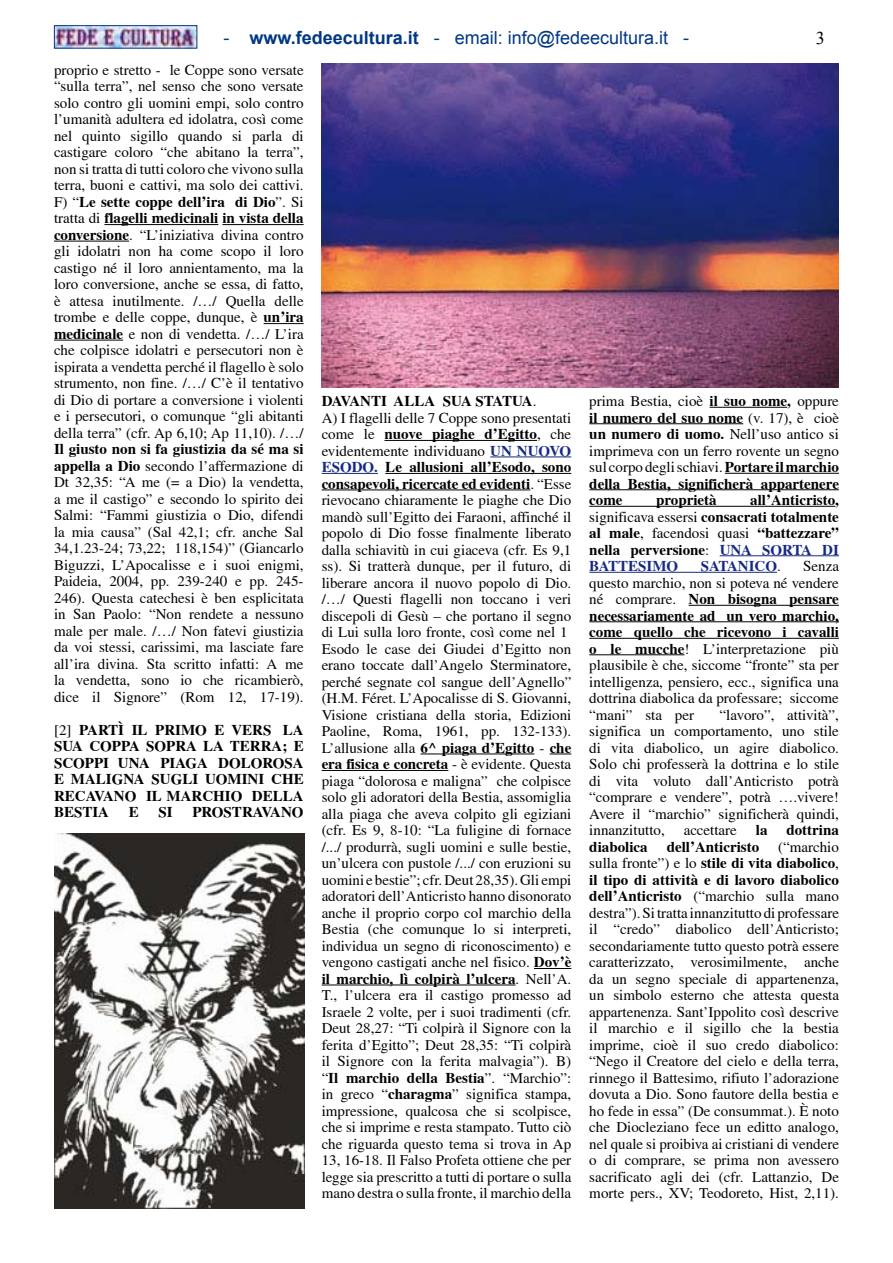
<style>
.page{position:relative;width:893px;height:1263px;background:#fff}
.page>*{position:absolute;margin:0;border:0;box-sizing:border-box;transform-origin:0 0}
.t1{font:18px "Arial";color:#003882}
.t2{font:15px/16.5px "Times";color:#000;text-align:justify}
.t3{font:700 15px/16.5px "Times";color:#000;text-align:justify}
.t4{font:700 15px "Times";color:#162983}
.s1{font-weight:700}
.s2{font-weight:400}
.s3{font-weight:700;color:#162983}
.s4{color:#162983}
.s5{font-weight:400;color:#000}
</style>
<div class="page">
<img style="left:56px;top:27px;width:139px;height:20px">
<div style="left:54px;top:25px;width:143px;height:24px;border:1px solid #003882"></div>
<hr style="left:104px;top:224px;width:114px;height:1px;background:#000">
<hr style="left:222px;top:224px;width:82px;height:1px;background:#000">
<hr style="left:54px;top:241px;width:75px;height:1px;background:#000">
<hr style="left:264px;top:323px;width:40px;height:1px;background:#000">
<hr style="left:54px;top:340px;width:69px;height:1px;background:#000">
<hr style="left:384px;top:440px;width:153px;height:1px;background:#000">
<hr style="left:490px;top:456px;width:81px;height:1px;background:#162983">
<hr style="left:322px;top:473px;width:56px;height:1px;background:#162983">
<hr style="left:385px;top:473px;width:186px;height:1px;background:#000">
<hr style="left:322px;top:489px;width:208px;height:1px;background:#000">
<hr style="left:420px;top:753px;width:114px;height:1px;background:#000">
<svg style="left:550px;top:753px;width:21px;height:1px"></svg>
<hr style="left:322px;top:770px;width:126px;height:1px;background:#000">
<hr style="left:534px;top:968px;width:37px;height:1px;background:#000">
<hr style="left:322px;top:984px;width:194px;height:1px;background:#000">
<hr style="left:710px;top:407px;width:77px;height:1px;background:#000">
<hr style="left:589px;top:423px;width:154px;height:1px;background:#000">
<hr style="left:725px;top:473px;width:114px;height:1px;background:#000">
<hr style="left:589px;top:489px;width:250px;height:1px;background:#000">
<hr style="left:589px;top:506px;width:246px;height:1px;background:#000">
<hr style="left:720px;top:555px;width:119px;height:1px;background:#162983">
<hr style="left:589px;top:572px;width:188px;height:1px;background:#162983">
<hr style="left:689px;top:605px;width:150px;height:1px;background:#000">
<hr style="left:589px;top:621px;width:250px;height:1px;background:#000">
<hr style="left:589px;top:638px;width:250px;height:1px;background:#000">
<hr style="left:589px;top:654px;width:95px;height:1px;background:#000">
<img style="left:54px;top:833px;width:250px;height:376px">
<img style="left:321px;top:64px;width:518px;height:323px">
<p class="t1" style="left:223px;top:26px;width:467px">- <span class="s1">www.fedeecultura.it</span> - email: info@fedeecultura.it -</p>
<p class="t2" style="left:54px;top:62px;width:251px">proprio e stretto - le Coppe sono versate “sulla terra”, nel senso che sono versate solo contro gli uomini empi, solo contro l’umanità adultera ed idolatra, così come nel quinto sigillo quando si parla di castigare coloro “che abitano la terra”, non si tratta di tutti coloro che vivono sulla terra, buoni e cattivi, ma solo dei cattivi.<br>F) “<span class="s1">Le sette coppe dell’ira di Dio</span>”. Si tratta di <span class="s1">flagelli medicinali in vista della conversione</span>. “L’iniziativa divina contro gli idolatri non ha come scopo il loro castigo né il loro annientamento, ma la loro conversione, anche se essa, di fatto, è attesa inutilmente. /…/ Quella delle trombe e delle coppe, dunque, è <span class="s1">un’ira medicinale</span> e non di vendetta. /…/ L’ira che colpisce idolatri e persecutori non è ispirata a vendetta perché il flagello è solo strumento, non fine. /…/ C’è il tentativo di Dio di portare a conversione i violenti e i persecutori, o comunque “gli abitanti della terra” (cfr. Ap 6,10; Ap 11,10). /…/</p>
<p class="t2" style="left:54px;top:441px;width:251px"><span class="s1">Il giusto non si fa giustizia da sé ma si appella a Dio</span> secondo l’affermazione di Dt 32,35: “A me (= a Dio) la vendetta, a me il castigo” e secondo lo spirito dei Salmi: “Fammi giustizia o Dio, difendi la mia causa” (Sal 42,1; cfr. anche Sal 34,1.23-24; 73,22; 118,154)” (Giancarlo Biguzzi, L’Apocalisse e i suoi enigmi, Paideia, 2004, pp. 239-240 e pp. 245- 246). Questa catechesi è ben esplicitata in San Paolo: “Non rendete a nessuno male per male. /…/ Non fatevi giustizia da voi stessi, carissimi, ma lasciate fare all’ira divina. Sta scritto infatti: A me la vendetta, sono io che ricambierò, dice il Signore” (Rom 12, 17-19).</p>
<p class="t3" style="left:54px;top:721px;width:251px"><span class="s2">[2]</span> PARTÌ IL PRIMO E VERSÒ LA SUA COPPA SOPRA LA TERRA; E SCOPPIÒ UNA PIAGA DOLOROSA E MALIGNA SUGLI UOMINI CHE RECAVANO IL MARCHIO DELLA BESTIA</p>
<p class="t2" style="left:322px;top:393px;width:251px;text-align:left"><span class="s1">DAVANTI ALLA SUA STATUA</span>.<br>A) I flagelli delle 7 Coppe sono presentati come le <span class="s1">nuove piaghe d’Egitto</span>, che evidentemente individuano <span class="s3">UN NUOVO ESODO.</span> <span class="s1">Le allusioni all’Esodo, sono consapevoli, ricercate ed evidenti</span>. “Esse rievocano chiaramente le piaghe che Dio mandò sull’Egitto dei Faraoni, affinché il popolo di Dio fosse finalmente liberato dalla schiavitù in cui giaceva (cfr. Es 9,1 ss). Si tratterà dunque, per il futuro, di liberare ancora il nuovo popolo di Dio. /…/ Questi flagelli non toccano i veri discepoli di Gesù – che portano il segno di Lui sulla loro fronte, così come nel 1° Esodo le case dei Giudei d’Egitto non erano toccate dall’Angelo Sterminatore, perché segnate col sangue dell’Agnello” (H.M. Féret. L’Apocalisse di S. Giovanni, Visione cristiana della storia, Edizioni Paoline, Roma, 1961, pp. 132-133).<br>L’allusione alla <span class="s1">6^ piaga d’Egitto</span> - <span class="s1">che era fisica e concreta</span> - è evidente. Questa piaga “dolorosa e maligna” che colpisce solo gli adoratori della Bestia, assomiglia alla piaga che aveva colpito gli egiziani (cfr. Es 9, 8-10: “La fuligine di fornace /.../ produrrà, sugli uomini e sulle bestie, un’ulcera con pustole /.../ con eruzioni su uomini e bestie”; cfr. Deut 28,35). Gli empi adoratori dell’Anticristo hanno disonorato anche il proprio corpo col marchio della Bestia (che comunque lo si interpreti, individua un segno di riconoscimento) e vengono castigati anche nel fisico. <span class="s1">Dov’è il marchio, lì colpirà l’ulcera</span>. Nell’A.<br>T., l’ulcera era il castigo promesso ad Israele 2 volte, per i suoi tradimenti (cfr.<br>Deut 28,27: “Ti colpirà il Signore con la ferita d’Egitto”; Deut 28,35: “Ti colpirà il Signore con la ferita malvagia”). B) “<span class="s1">Il marchio della Bestia</span>”. “Marchio”: in greco “<span class="s1">charagma</span>” significa stampa, impressione, qualcosa che si scolpisce, che si imprime e resta stampato. Tutto ciò che riguarda questo tema si trova in Ap 13, 16-18. Il Falso Profeta ottiene che per legge sia prescritto a tutti di portare o sulla mano destra o sulla fronte, il marchio della</p>
<p class="t2" style="left:589px;top:393px;width:251px">prima Bestia, cioè <span class="s1">il suo nome,</span> oppure <span class="s1">il numero del suo nome</span> (v. 17), è cioè <span class="s1">un numero di uomo.</span> Nell’uso antico si imprimeva con un ferro rovente un segno sul corpo degli schiavi. <span class="s1">Portare il marchio della Bestia, significherà appartenere come</span></p>
<p class="t3" style="left:656px;top:491px;width:62px">proprietà</p>
<p class="t3" style="left:589px;top:491px;width:251px;text-indent:161px">all’Anticristo, <span class="s2">significava essersi</span> consacrati totalmente al male<span class="s2">, facendosi quasi</span> “battezzare” nella perversione<span class="s2">:</span> <span class="s4">UNA SORTA DI BATTESIMO</span></p>
<p class="t4" style="left:701px;top:557px;width:82px">SATANICO<span class="s5">.</span></p>
<p class="t2" style="left:589px;top:558px;width:251px;text-indent:214px">Senza questo marchio, non si poteva né vendere né comprare. <span class="s1">Non bisogna pensare necessariamente ad un vero marchio, come quello che ricevono i cavalli o le mucche</span>! L’interpretazione più plausibile è che, siccome “fronte” sta per intelligenza, pensiero, ecc., significa una dottrina diabolica da professare; siccome “mani” sta per</p>
<p class="t2" style="left:589px;top:706px;width:251px;text-indent:130px">“lavoro”, attività”, significa un comportamento, uno stile di vita diabolico, un agire diabolico.<br>Solo chi professerà la dottrina e lo stile di vita voluto dall’Anticristo potrà “comprare e vendere”, potrà ….vivere!<br>Avere il “marchio” significherà quindi, innanzitutto,</p>
<p class="t3" style="left:129px;top:804px;width:12px">E</p>
<p class="t3" style="left:159px;top:804px;width:16px">SI</p>
<p class="t3" style="left:192px;top:804px;width:113px">PROSTRAVANO</p>
<p class="t2" style="left:684px;top:822px;width:55px">accettare</p>
<p class="t3" style="left:756px;top:821px;width:13px">la</p>
<p class="t3" style="left:786px;top:821px;width:54px">dottrina</p>
<p class="t3" style="left:589px;top:838px;width:60px">diabolica</p>
<p class="t3" style="left:667px;top:838px;width:94px">dell’Anticristo</p>
<p class="t2" style="left:589px;top:838px;width:251px;text-indent:189px">(“marchio sulla fronte”) e lo <span class="s1">stile di vita diabolico</span>, <span class="s1">il tipo di attività e di lavoro diabolico dell’Anticristo</span> (“marchio sulla mano destra”). Si tratta innanzitutto di professare il “credo” diabolico dell’Anticristo; secondariamente tutto questo potrà essere caratterizzato, verosimilmente, anche da un segno speciale di appartenenza, un simbolo esterno che attesta questa appartenenza. Sant’Ippolito così descrive il marchio e il sigillo che la bestia imprime, cioè il suo credo diabolico: “Nego il Creatore del cielo e della terra, rinnego il Battesimo, rifiuto l’adorazione dovuta a Dio. Sono fautore della bestia e ho fede in essa” (De consummat.). È noto che Diocleziano fece un editto analogo, nel quale si proibiva ai cristiani di vendere o di comprare, se prima non avessero sacrificato agli dei (cfr. Lattanzio, De morte pers., XV; Teodoreto, Hist, 2,11).</p>
</div>
